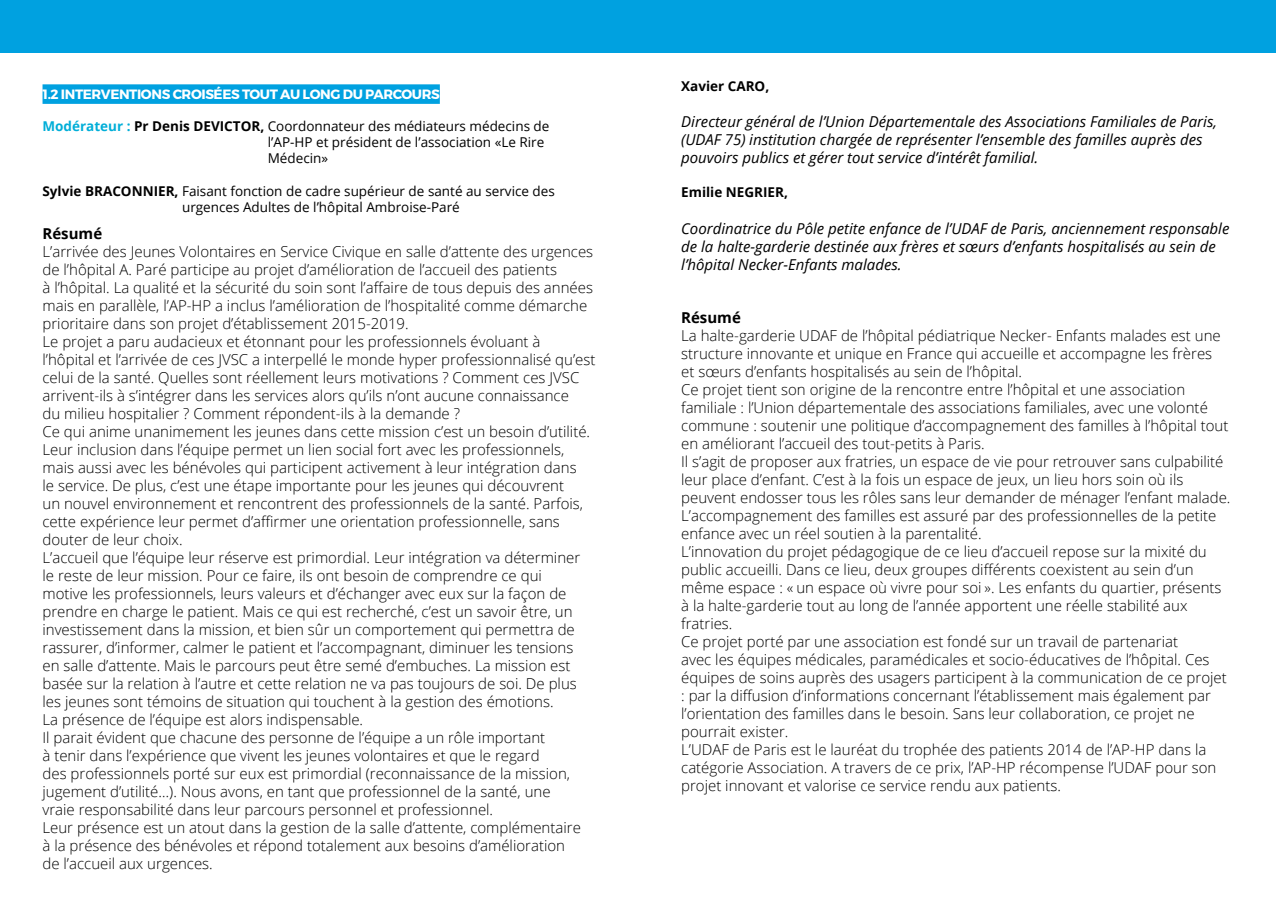
<style>
.page{position:relative;width:1276px;height:915px;background:#fff}
.page>*{position:absolute;margin:0;border:0;box-sizing:border-box;transform-origin:0 0}
.t1{font:300 15px/18px "Open Sans";color:#000}
.t2{font:italic 15px/18px "Open Sans";color:#000}
.t3{font:700 15px "Open Sans";color:#000}
.t4{font:13.5px/16.2px "Open Sans";color:#000}
.t5{font:700 13.5px "Montserrat";letter-spacing:-.03em;color:#fff}
.t6{font:700 13.5px "Open Sans";color:#000}
.s1{font-weight:700;color:#00aed8}
.s2{font-weight:700}
</style>
<div class="page">
<div style="left:0;top:0;width:1276px;height:52px;background:#00a1e0"></div>
<div style="left:43px;top:84px;width:397px;height:20px;background:#00a1e0"></div>
<div style="left:617px;top:0;width:659px;height:53px;background:#00a1e0"></div>
<p class="t5" style="left:43px;top:85px;width:399px">1.2 INTERVENTIONS CROISÉES TOUT AU LONG DU PARCOURS</p>
<p class="t4" style="left:268px;top:118px;width:283px;text-indent:-225px"><span class="s1">Modérateur :</span> <span class="s2">Pr Denis DEVICTOR,</span> Coordonnateur des médiateurs médecins de l’AP-HP et président de l’association «Le Rire<br>Médecin»</p>
<p class="t4" style="left:182px;top:182px;width:374px;text-indent:-139px"><span class="s2">Sylvie BRACONNIER,</span> Faisant fonction de cadre supérieur de santé au service des urgences Adultes de l’hôpital Ambroise-Paré</p>
<p class="t3" style="left:43px;top:222px;width:61px">Résumé</p>
<p class="t1" style="left:43px;top:242px;width:554px">L’arrivée des Jeunes Volontaires en Service Civique en salle d’attente des urgences de l’hôpital A. Paré participe au projet d’amélioration de l’accueil des patients<br>à l’hôpital. La qualité et la sécurité du soin sont l’affaire de tous depuis des années mais en parallèle, l’AP-HP a inclus l’amélioration de l’hospitalité comme démarche prioritaire dans son projet d’établissement 2015-2019.<br>Le projet a paru audacieux et étonnant pour les professionnels évoluant à l’hôpital et l’arrivée de ces JVSC a interpellé le monde hyper professionnalisé qu’est celui de la santé. Quelles sont réellement leurs motivations ? Comment ces JVSC arrivent-ils à s’intégrer dans les services alors qu’ils n’ont aucune connaissance<br>du milieu hospitalier ? Comment répondent-ils à la demande ?<br>Ce qui anime unanimement les jeunes dans cette mission c’est un besoin d’utilité.<br>Leur inclusion dans l’équipe permet un lien social fort avec les professionnels, mais aussi avec les bénévoles qui participent activement à leur intégration dans<br>le service. De plus, c’est une étape importante pour les jeunes qui découvrent<br>un nouvel environnement et rencontrent des professionnels de la santé. Parfois, cette expérience leur permet d’affirmer une orientation professionnelle, sans douter de leur choix.<br>L’accueil que l’équipe leur réserve est primordial. Leur intégration va déterminer le reste de leur mission. Pour ce faire, ils ont besoin de comprendre ce qui<br>motive les professionnels, leurs valeurs et d’échanger avec eux sur la façon de prendre en charge le patient. Mais ce qui est recherché, c’est un savoir être, un investissement dans la mission, et bien sûr un comportement qui permettra de rassurer, d’informer, calmer le patient et l’accompagnant, diminuer les tensions<br>en salle d’attente. Mais le parcours peut être semé d’embuches. La mission est basée sur la relation à l’autre et cette relation ne va pas toujours de soi. De plus les jeunes sont témoins de situation qui touchent à la gestion des émotions.<br>La présence de l’équipe est alors indispensable.<br>Il parait évident que chacune des personne de l’équipe a un rôle important<br>à tenir dans l’expérience que vivent les jeunes volontaires et que le regard<br>des professionnels porté sur eux est primordial (reconnaissance de la mission, jugement d’utilité…). Nous avons, en tant que professionnel de la santé, une<br>vraie responsabilité dans leur parcours personnel et professionnel.<br>Leur présence est un atout dans la gestion de la salle d’attente, complémentaire<br>à la présence des bénévoles et répond totalement aux besoins d’amélioration<br>de l’accueil aux urgences.</p>
<p class="t6" style="left:681px;top:77px;width:90px">Xavier CARO,</p>
<p class="t2" style="left:681px;top:112px;width:537px">Directeur général de l’Union Départementale des Associations Familiales de Paris, (UDAF 75) institution chargée de représenter l’ensemble des familles auprès des pouvoirs publics et gérer tout service d’intérêt familial.</p>
<p class="t6" style="left:681px;top:183px;width:108px">Emilie NEGRIER,</p>
<p class="t2" style="left:681px;top:218px;width:550px">Coordinatrice du Pôle petite enfance de l’UDAF de Paris, anciennement responsable de la halte-garderie destinée aux frères et sœurs d’enfants hospitalisés au sein de l’hôpital Necker-Enfants malades.</p>
<p class="t3" style="left:681px;top:306px;width:61px">Résumé</p>
<p class="t1" style="left:681px;top:325px;width:551px">La halte-garderie UDAF de l’hôpital pédiatrique Necker- Enfants malades est une structure innovante et unique en France qui accueille et accompagne les frères<br>et sœurs d’enfants hospitalisés au sein de l’hôpital.<br>Ce projet tient son origine de la rencontre entre l’hôpital et une association familiale : l’Union départementale des associations familiales, avec une volonté commune : soutenir une politique d’accompagnement des familles à l’hôpital tout en améliorant l’accueil des tout-petits à Paris.<br>Il s’agit de proposer aux fratries, un espace de vie pour retrouver sans culpabilité leur place d’enfant. C’est à la fois un espace de jeux, un lieu hors soin où ils peuvent endosser tous les rôles sans leur demander de ménager l’enfant malade.<br>L’accompagnement des familles est assuré par des professionnelles de la petite enfance avec un réel soutien à la parentalité.<br>L’innovation du projet pédagogique de ce lieu d’accueil repose sur la mixité du public accueilli. Dans ce lieu, deux groupes différents coexistent au sein d’un même espace : « un espace où vivre pour soi ». Les enfants du quartier, présents à la halte-garderie tout au long de l’année apportent une réelle stabilité aux fratries.<br>Ce projet porté par une association est fondé sur un travail de partenariat<br>avec les équipes médicales, paramédicales et socio-éducatives de l’hôpital. Ces équipes de soins auprès des usagers participent à la communication de ce projet : par la diffusion d’informations concernant l’établissement mais également par l’orientation des familles dans le besoin. Sans leur collaboration, ce projet ne pourrait exister.<br>L’UDAF de Paris est le lauréat du trophée des patients 2014 de l’AP-HP dans la catégorie Association. A travers de ce prix, l’AP-HP récompense l’UDAF pour son projet innovant et valorise ce service rendu aux patients.</p>
</div>
